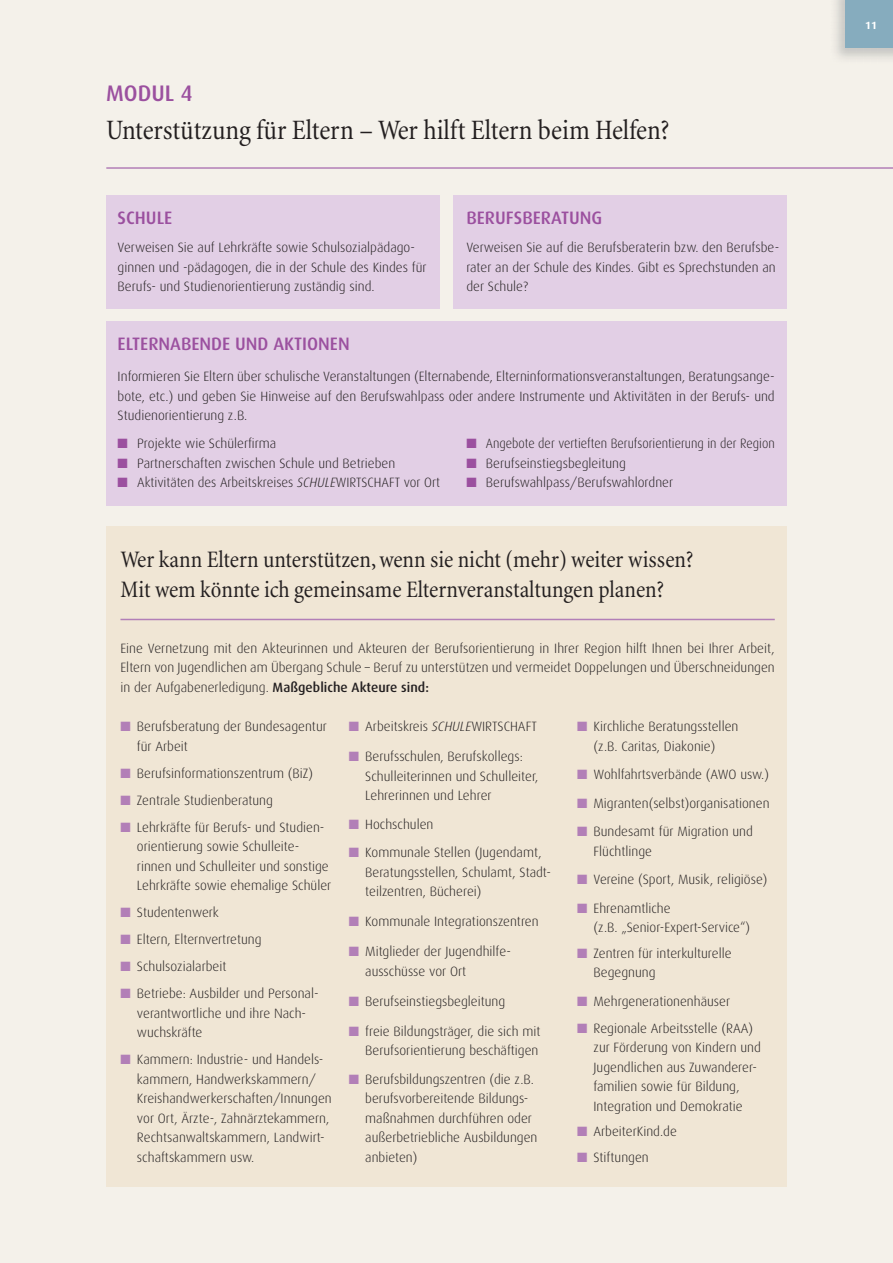
<style>
.page{position:relative;width:893px;height:1263px;background:#fff}
.page>*{position:absolute;margin:0;border:0;box-sizing:border-box;transform-origin:0 0}
.t1{font:condensed 28.5px "Minion";color:#231f20}
.t2{font:condensed 24px/30px "Minion";color:#231f20}
.t3{font:500 22.5px "Dax";color:#9b509f}
.t4{font:500 18px "Dax";color:#9b509f}
.t5{font:300 13.5px/19.5px "Dax";color:#231f20}
.t6{font:300 13.5px "Dax";color:#231f20;scale:.93 1}
.t7{font:700 10.5px "Dax";color:#fff}
.s1{color:#9b509f}
.s2{font-style:italic}
.s3{font-weight:500}
.s4{color:#b27fb7}
</style>
<div class="page">
<div style="left:0;top:0;width:893px;height:1262px;background:#f4f1ea"></div>
<div style="left:106px;top:526px;width:681px;height:660px;background:#f0e6d5"></div>
<div style="left:106px;top:196px;width:334px;height:113px;background:#e2cfe5"></div>
<div style="left:106px;top:321px;width:681px;height:185px;background:#e2cfe5"></div>
<div style="left:453px;top:196px;width:334px;height:113px;background:#e2cfe5"></div>
<hr style="left:106px;top:167px;width:787px;height:2px;background:#b27fb7">
<hr style="left:120px;top:619px;width:655px;height:1px;background:#b27fb7">
<div style="left:845px;top:0;width:48px;height:48px;background:#86acbe"></div>
<h3 class="t3" style="left:106px;top:84px;width:88px">MODUL 4</h3>
<h1 class="t1" style="left:106px;top:119px;width:565px">Unterstützung für Eltern – Wer hilft Eltern beim Helfen?</h1>
<h3 class="t4" style="left:118px;top:210px;width:56px">SCHULE</h3>
<p class="t5" style="left:118px;top:239px;width:310px">Verweisen Sie auf Lehrkräfte sowie Schulsozialpädago&shy;ginnen und -pädagogen, die in der Schule des Kindes für<br>Berufs- und Studienorientierung zuständig sind.</p>
<h3 class="t4" style="left:466px;top:210px;width:137px">BERUFSBERATUNG</h3>
<p class="t5" style="left:466px;top:239px;width:314px">Verweisen Sie auf die Berufsberaterin bzw. den Berufsbe&shy;rater an der Schule des Kindes. Gibt es Sprechstunden an der Schule?</p>
<h3 class="t4" style="left:118px;top:335px;width:234px">ELTERNABENDE UND AKTIONEN</h3>
<p class="t5" style="left:118px;top:367px;width:659px;text-align:justify">Informieren Sie Eltern über schulische Veranstaltungen (Elternabende, Elterninformationsveranstaltungen, Beratungsange&shy;bote, etc.) und geben Sie Hinweise auf den Berufswahlpass oder andere Instrumente und Aktivitäten in der Berufs- und Studienorientierung z.B.</p>
<p class="t5" style="left:118px;top:435px;width:160px"><span class="s1">■</span> Projekte wie Schülerfirma</p>
<p class="t5" style="left:118px;top:454px;width:279px"><span class="s1">■</span> Partnerschaften zwischen Schule und Betrieben</p>
<p class="t5" style="left:118px;top:474px;width:324px"><span class="s1">■</span> Aktivitäten des Arbeitskreises <span class="s2">SCHULE</span>WIRTSCHAFT vor Ort</p>
<p class="t6" style="left:466px;top:438px;width:333px"><span class="s1">■</span> Angebote der vertieften Berufsorientierung in der Region</p>
<p class="t5" style="left:466px;top:454px;width:161px"><span class="s1">■</span> Berufseinstiegsbegleitung</p>
<p class="t5" style="left:466px;top:474px;width:208px"><span class="s1">■</span> Berufswahlpass/Berufswahlordner</p>
<h2 class="t2" style="left:120px;top:546px;width:574px">Wer kann Eltern unterstützen, wenn sie nicht (mehr) weiter wissen?<br>Mit wem könnte ich gemeinsame Elternveranstaltungen planen?</h2>
<p class="t5" style="left:120px;top:639px;width:656px;text-align:justify">Eine Vernetzung mit den Akteurinnen und Akteuren der Berufsorientierung in Ihrer Region hilft Ihnen bei Ihrer Arbeit, Eltern von Jugendlichen am Übergang Schule – Beruf zu unterstützen und vermeidet Doppelungen und Überschneidungen in der Aufgabenerledigung. <span class="s3">Maßgebliche Akteure sind:</span></p>
<p class="t5" style="left:137px;top:717px;width:191px;text-indent:-16px"><span class="s4">■</span> Berufsberatung der Bundesagentur für Arbeit</p>
<p class="t5" style="left:120px;top:764px;width:194px"><span class="s4">■</span> Berufsinformationszentrum (BiZ)</p>
<p class="t5" style="left:120px;top:791px;width:154px"><span class="s4">■</span> Zentrale Studienberatung</p>
<p class="t5" style="left:137px;top:818px;width:196px;text-indent:-16px"><span class="s4">■</span> Lehrkräfte für Berufs- und Studien&shy;orientierung sowie Schulleite&shy;rinnen und Schulleiter und sonstige Lehrkräfte sowie ehemalige Schüler</p>
<p class="t5" style="left:120px;top:903px;width:100px"><span class="s4">■</span> Studentenwerk</p>
<p class="t5" style="left:120px;top:930px;width:143px"><span class="s4">■</span> Eltern, Elternvertretung</p>
<p class="t5" style="left:120px;top:957px;width:107px"><span class="s4">■</span> Schulsozialarbeit</p>
<p class="t5" style="left:137px;top:984px;width:183px;text-indent:-16px"><span class="s4">■</span> Betriebe: Ausbilder und Personal&shy;verantwortliche und ihre Nach&shy;wuchskräfte</p>
<p class="t5" style="left:137px;top:1050px;width:196px;text-indent:-16px"><span class="s4">■</span> Kammern: Industrie- und Handels&shy;kammern, Handwerkskammern/<br>Kreishandwerkerschaften/Innungen vor Ort, Ärzte-, Zahnärztekammern,<br>Rechtsanwaltskammern, Landwirt&shy;schaftskammern usw.</p>
<p class="t5" style="left:349px;top:717px;width:190px"><span class="s4">■</span> Arbeitskreis <span class="s2">SCHULE</span>WIRTSCHAFT</p>
<p class="t5" style="left:365px;top:747px;width:175px;text-indent:-17px"><span class="s4">■</span> Berufsschulen, Berufskollegs:<br>Schulleiterinnen und Schulleiter,<br>Lehrerinnen und Lehrer</p>
<p class="t5" style="left:349px;top:815px;width:86px"><span class="s4">■</span> Hochschulen</p>
<p class="t5" style="left:365px;top:843px;width:187px;text-indent:-17px"><span class="s4">■</span> Kommunale Stellen (Jugendamt,<br>Beratungsstellen, Schulamt, Stadt&shy;teilzentren, Bücherei)</p>
<p class="t5" style="left:349px;top:912px;width:191px"><span class="s4">■</span> Kommunale Integrationszentren</p>
<p class="t5" style="left:365px;top:942px;width:147px;text-indent:-17px"><span class="s4">■</span> Mitglieder der Jugendhilfe&shy;ausschüsse vor Ort</p>
<p class="t5" style="left:349px;top:992px;width:158px"><span class="s4">■</span> Berufseinstiegsbegleitung</p>
<p class="t5" style="left:349px;top:1022px;width:193px;text-align:right"><span class="s4">■</span> freie Bildungsträger, die sich mit<br>Berufsorientierung beschäftigen</p>
<p class="t5" style="left:365px;top:1070px;width:174px;text-indent:-17px"><span class="s4">■</span> Berufsbildungszentren (die z.B. berufsvorbereitende Bildungs&shy;maßnahmen durchführen oder außerbetriebliche Ausbildungen anbieten)</p>
<p class="t5" style="left:577px;top:717px;width:163px;text-align:center"><span class="s4">■</span> Kirchliche Beratungsstellen (z.B. Caritas, Diakonie)</p>
<p class="t5" style="left:577px;top:765px;width:194px"><span class="s4">■</span> Wohlfahrtsverbände (AWO usw.)</p>
<p class="t5" style="left:577px;top:794px;width:194px"><span class="s4">■</span> Migranten(selbst)organisationen</p>
<p class="t5" style="left:593px;top:822px;width:161px;text-indent:-17px"><span class="s4">■</span> Bundesamt für Migration und<br>Flüchtlinge</p>
<p class="t5" style="left:577px;top:870px;width:192px"><span class="s4">■</span> Vereine (Sport, Musik, religiöse)</p>
<p class="t5" style="left:593px;top:899px;width:158px;text-indent:-17px"><span class="s4">■</span> Ehrenamtliche<br>(z.B. „Senior-Expert-Service“)</p>
<p class="t5" style="left:593px;top:944px;width:140px;text-indent:-17px"><span class="s4">■</span> Zentren für interkulturelle<br>Begegnung</p>
<p class="t5" style="left:577px;top:992px;width:155px"><span class="s4">■</span> Mehrgenerationenhäuser</p>
<p class="t5" style="left:593px;top:1019px;width:169px;text-indent:-17px"><span class="s4">■</span> Regionale Arbeitsstelle (RAA) zur Förderung von Kindern und<br>Jugendlichen aus Zuwanderer&shy;familien sowie für Bildung,<br>Integration und Demokratie</p>
<p class="t5" style="left:577px;top:1122px;width:101px"><span class="s4">■</span> ArbeiterKind.de</p>
<p class="t5" style="left:577px;top:1148px;width:73px"><span class="s4">■</span> Stiftungen</p>
<p class="t7" style="left:865px;top:21px;width:13px">11</p>
</div>
